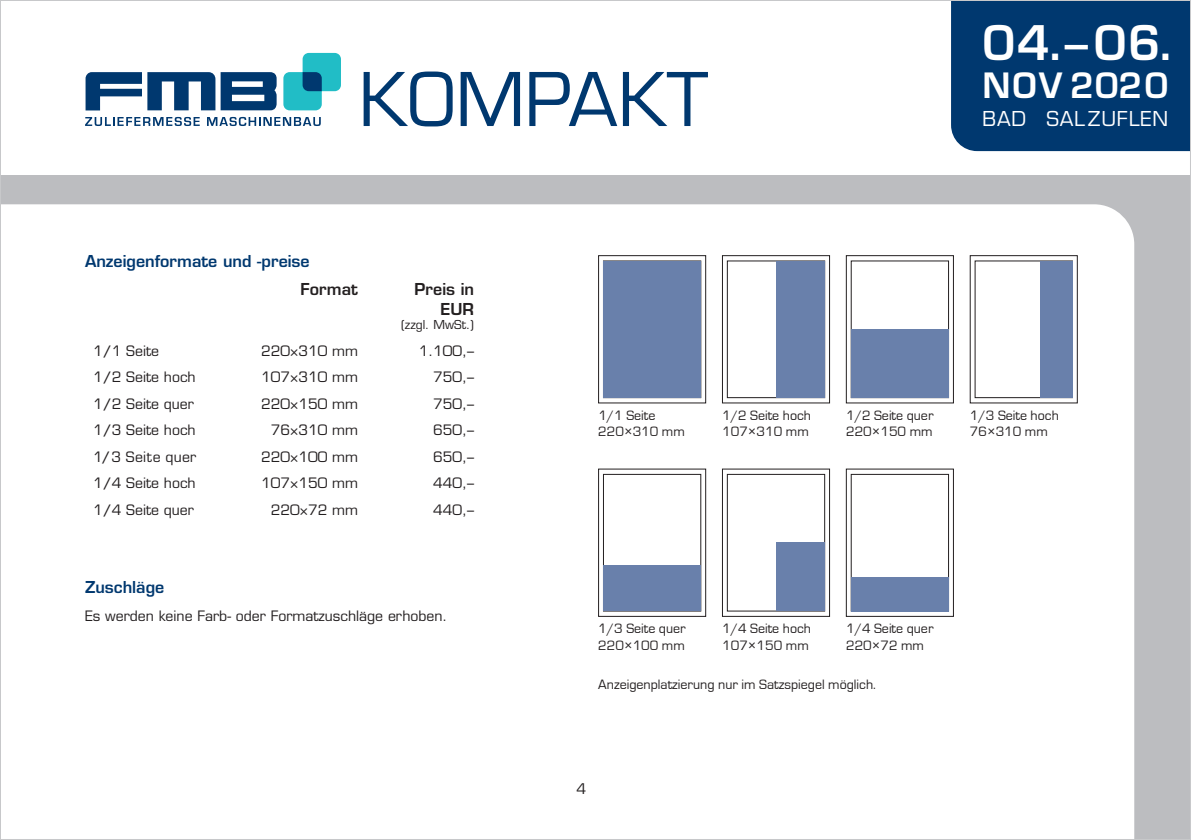
<style>
.page{position:relative;width:1191px;height:840px;background:#fff}
.page>*{position:absolute;margin:0;border:0;box-sizing:border-box;transform-origin:0 0}
.t1{font:72px "Eurostile LT Std";color:#00386f}
.t2{font:600 46.4px "Eurostile LT Std";color:#fff}
.t3{font:600 34px "Eurostile LT Std";letter-spacing:.05em;color:#fff}
.t4{font:20px "Eurostile LT Std";letter-spacing:.04em;color:#fff}
.t5{font:600 16px "Eurostile LT Std";color:#00386f}
.t6{font:600 16px/19.2px "Eurostile LT Std";color:#231f20;text-align:right}
.t7{font:16px "Eurostile";color:#231f20}
.t8{font:14px "Eurostile LT Std";color:#231f20}
.t9{font:14px/16.8px "Eurostile";color:#231f20}
.t10{font:14px "Eurostile LT Std";letter-spacing:.025em;color:#231f20}
.t11{font:12px "Eurostile LT Std";color:#231f20}
.s1{font-style:italic}
</style>
<div class="page">
<div style="left:951px;top:2px;width:238px;height:149px;background:#00386f"></div>
<div style="left:0;top:176px;width:1191px;height:663px;background:#bcbdc0"></div>
<div style="left:2px;top:204px;width:1132px;height:633px;background:#fff"></div>
<div style="left:598px;top:255px;width:108px;height:148px;border:1px solid #231f20"></div>
<div style="left:722px;top:255px;width:108px;height:148px;border:1px solid #231f20"></div>
<div style="left:846px;top:255px;width:107px;height:148px;border:1px solid #231f20"></div>
<div style="left:598px;top:468px;width:108px;height:148px;border:1px solid #231f20"></div>
<div style="left:722px;top:468px;width:108px;height:148px;border:1px solid #231f20"></div>
<div style="left:727px;top:261px;width:97px;height:136px;border:1px solid #231f20"></div>
<div style="left:603px;top:474px;width:98px;height:136px;border:1px solid #231f20"></div>
<div style="left:727px;top:474px;width:97px;height:136px;border:1px solid #231f20"></div>
<div style="left:851px;top:474px;width:97px;height:136px;border:1px solid #231f20"></div>
<div style="left:603px;top:261px;width:98px;height:136px;background:#6980ab"></div>
<div style="left:776px;top:261px;width:48px;height:136px;background:#6980ab"></div>
<div style="left:851px;top:329px;width:97px;height:68px;background:#6980ab"></div>
<div style="left:1040px;top:261px;width:32px;height:136px;background:#6980ab"></div>
<div style="left:603px;top:565px;width:98px;height:45px;background:#6980ab"></div>
<div style="left:776px;top:542px;width:48px;height:68px;background:#6980ab"></div>
<div style="left:851px;top:576px;width:97px;height:34px;background:#6980ab"></div>
<svg style="left:283px;top:53px;width:58px;height:57px"></svg>
<svg style="left:86px;top:72px;width:129px;height:38px"></svg>
<svg style="left:221px;top:72px;width:56px;height:38px"></svg>
<svg style="left:85px;top:117px;width:115px;height:9px"></svg>
<svg style="left:207px;top:117px;width:114px;height:9px"></svg>
<h1 class="t1" style="left:358px;top:56px;width:351px">KOMPAKT</h1>
<h2 class="t2" style="left:982px;top:14px;width:194px">04.–06.</h2>
<h3 class="t3" style="left:982px;top:64px;width:187px">NOV 2020</h3>
<h3 class="t4" style="left:982px;top:107px;width:187px">BAD SALZUFLEN</h3>
<p class="t5" style="left:85px;top:251px;width:226px">Anzeigenformate und -preise</p>
<p class="t6" style="left:301px;top:280px;width:59px">Format</p>
<p class="t6" style="left:414px;top:280px;width:61px">Preis in<br>EUR</p>
<p class="t11" style="left:401px;top:317px;width:74px">(zzgl. MwSt.)</p>
<p class="t8" style="left:93px;top:342px;width:67px">1<span class="s1">/</span>1 Seite</p>
<p class="t8" style="left:261px;top:342px;width:98px">220×310 mm</p>
<p class="t8" style="left:419px;top:342px;width:57px">1.100,–</p>
<p class="t8" style="left:93px;top:368px;width:104px">1<span class="s1">/</span>2 Seite hoch</p>
<p class="t8" style="left:261px;top:368px;width:98px">107×310 mm</p>
<p class="t8" style="left:433px;top:368px;width:42px">750,–</p>
<p class="t8" style="left:93px;top:395px;width:102px">1<span class="s1">/</span>2 Seite quer</p>
<p class="t8" style="left:261px;top:395px;width:98px">220×150 mm</p>
<p class="t8" style="left:433px;top:395px;width:42px">750,–</p>
<p class="t8" style="left:93px;top:421px;width:104px">1<span class="s1">/</span>3 Seite hoch</p>
<p class="t8" style="left:271px;top:421px;width:89px">76×310 mm</p>
<p class="t8" style="left:433px;top:421px;width:42px">650,–</p>
<p class="t10" style="left:93px;top:448px;width:105px">1<span class="s1">/</span>3 Seite quer</p>
<p class="t8" style="left:261px;top:448px;width:98px">220×100 mm</p>
<p class="t8" style="left:433px;top:448px;width:42px">650,–</p>
<p class="t8" style="left:93px;top:474px;width:104px">1<span class="s1">/</span>4 Seite hoch</p>
<p class="t8" style="left:261px;top:474px;width:98px">107×150 mm</p>
<p class="t8" style="left:433px;top:474px;width:42px">440,–</p>
<p class="t8" style="left:93px;top:501px;width:102px">1<span class="s1">/</span>4 Seite quer</p>
<p class="t8" style="left:271px;top:501px;width:89px">220×72 mm</p>
<p class="t8" style="left:433px;top:501px;width:42px">440,–</p>
<p class="t5" style="left:85px;top:576px;width:81px">Zuschläge</p>
<p class="t8" style="left:85px;top:606px;width:364px">Es werden keine Farb- oder Formatzuschläge erhoben.</p>
<p class="t9" style="left:598px;top:406px;width:88px">1<span class="s1">/</span>1 Seite<br>220×310 mm</p>
<p class="t9" style="left:970px;top:406px;width:90px">1<span class="s1">/</span>3 Seite hoch<br>76×310 mm</p>
<p class="t9" style="left:722px;top:406px;width:90px">1<span class="s1">/</span>2 Seite hoch<br>107×310 mm</p>
<p class="t9" style="left:846px;top:406px;width:89px">1<span class="s1">/</span>2 Seite quer<br>220×150 mm</p>
<p class="t9" style="left:598px;top:620px;width:89px">1<span class="s1">/</span>3 Seite quer<br>220×100 mm</p>
<p class="t9" style="left:846px;top:620px;width:89px">1<span class="s1">/</span>4 Seite quer<br>220×72 mm</p>
<p class="t9" style="left:722px;top:620px;width:90px">1<span class="s1">/</span>4 Seite hoch<br>107×150 mm</p>
<p class="t9" style="left:598px;top:676px;width:279px">Anzeigenplatzierung nur im Satzspiegel möglich.</p>
<p class="t7" style="left:576px;top:779px;width:11px">4</p>
</div>
